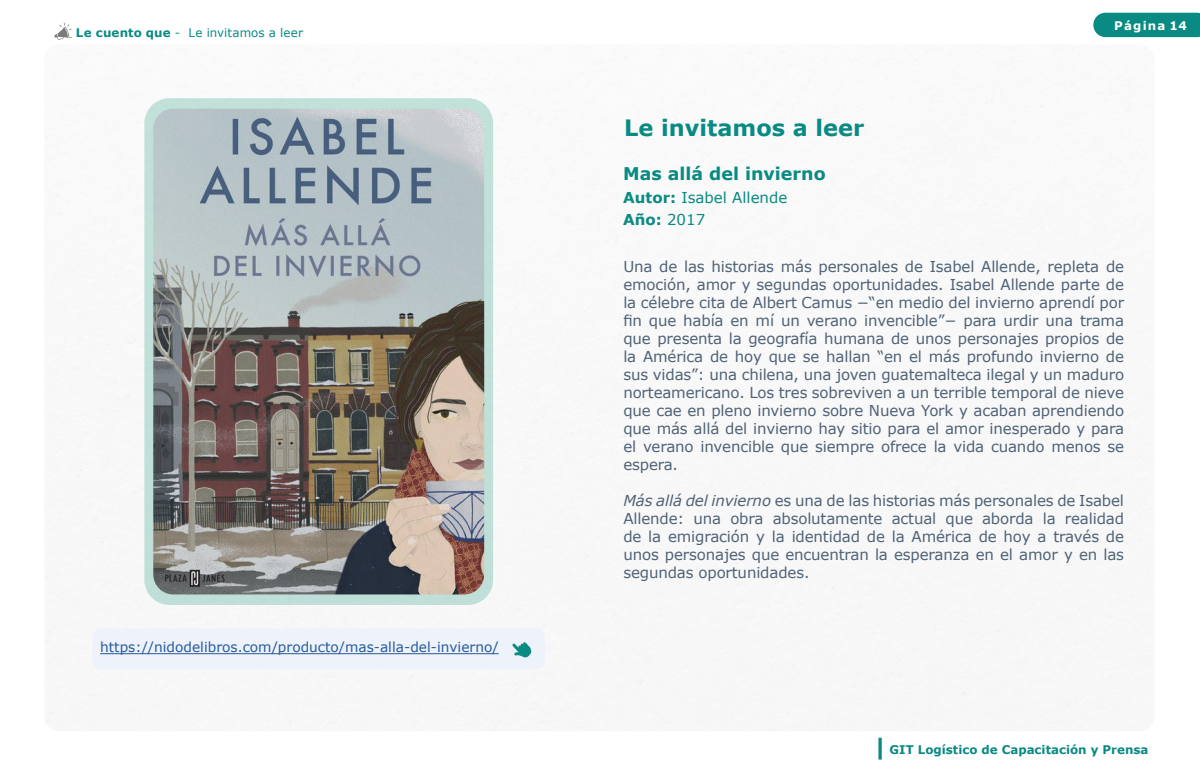
<style>
.page{position:relative;width:1200px;height:777px;background:#fff}
.page>*{position:absolute;margin:0;border:0;box-sizing:border-box;transform-origin:0 0}
.t1{font:700 30px "Verdana";color:#098a82}
.t2{font:700 22.5px "Verdana";color:#098a82}
.t3{font:700 17.5px "Verdana";color:#098a82}
.t4{font:15px/18px "Verdana";letter-spacing:-.01em;color:#4f6276;text-align:justify}
.t5{font:15px/22.5px "Verdana";color:#098a82}
.t6{font:13.75px "Verdana";color:#275b9b}
.t7{font:700 11.88px "Verdana";color:#098a82}
.t8{font:11.88px "Verdana";letter-spacing:.005em;color:#098a82}
.t9{font:700 11.88px "Verdana";letter-spacing:.1em;color:#fff}
.s1{font-weight:700}
.s2{font-style:italic}
</style>
<div class="page">
<img style="left:45px;top:47px;width:1108px;height:684px">
<div style="left:1093px;top:13px;width:107px;height:24px;background:#098a82"></div>
<svg style="left:54px;top:23px;width:18px;height:17px"></svg>
<div style="left:92px;top:628px;width:453px;height:41px;background:#eef2fa;border-radius:9px"></div>
<svg style="left:512px;top:642px;width:20px;height:15px"></svg>
<div style="left:144px;top:98px;width:349px;height:506px;background:#bfdfd8;border-radius:25px"></div>
<hr style="left:100px;top:653px;width:399px;height:1px;background:#275b9b">
<img style="left:153px;top:109px;width:331px;height:485px">
<p class="t8" style="left:76px;top:24px;width:229px"><span class="s1">Le cuento que</span> - Le invitamos a leer</p>
<p class="t6" style="left:100px;top:637px;width:400px">https://nidodelibros.com/producto/mas-alla-del-invierno/</p>
<p class="t9" style="left:1114px;top:17px;width:74px">Página 14</p>
<h2 class="t2" style="left:624px;top:112px;width:242px">Le invitamos a leer</h2>
<p class="t3" style="left:623px;top:161px;width:204px">Mas allá del invierno</p>
<p class="t5" style="left:623px;top:186px;width:166px"><span class="s1">Autor:</span> Isabel Allende<br><span class="s1">Año:</span> 2017</p>
<p class="t4" style="left:623px;top:257px;width:502px">Una de las historias más personales de Isabel Allende, repleta de emoción, amor y segundas oportunidades. Isabel Allende parte de la célebre cita de Albert Camus −“en medio del invierno aprendí por fin que había en mí un verano invencible”− para urdir una trama que presenta la geografía humana de unos personajes propios de la América de hoy que se hallan “en el más profundo invierno de sus vidas”: una chilena, una joven guatemalteca ilegal y un maduro norteamericano. Los tres sobreviven a un terrible temporal de nieve que cae en pleno invierno sobre Nueva York y acaban aprendiendo que más allá del invierno hay sitio para el amor inesperado y para el verano invencible que siempre ofrece la vida cuando menos se espera.</p>
<p class="t4" style="left:623px;top:491px;width:502px"><span class="s2">Más allá del invierno</span> es una de las historias más personales de Isabel Allende: una obra absolutamente actual que aborda la realidad de la emigración y la identidad de la América de hoy a través de unos personajes que encuentran la esperanza en el amor y en las segundas oportunidades.</p>
<h1 class="t1" style="left:916px;top:737px;width:23px;rotate:90deg">_</h1>
<p class="t7" style="left:890px;top:741px;width:260px">GIT Logístico de Capacitación y Prensa</p>
</div>
